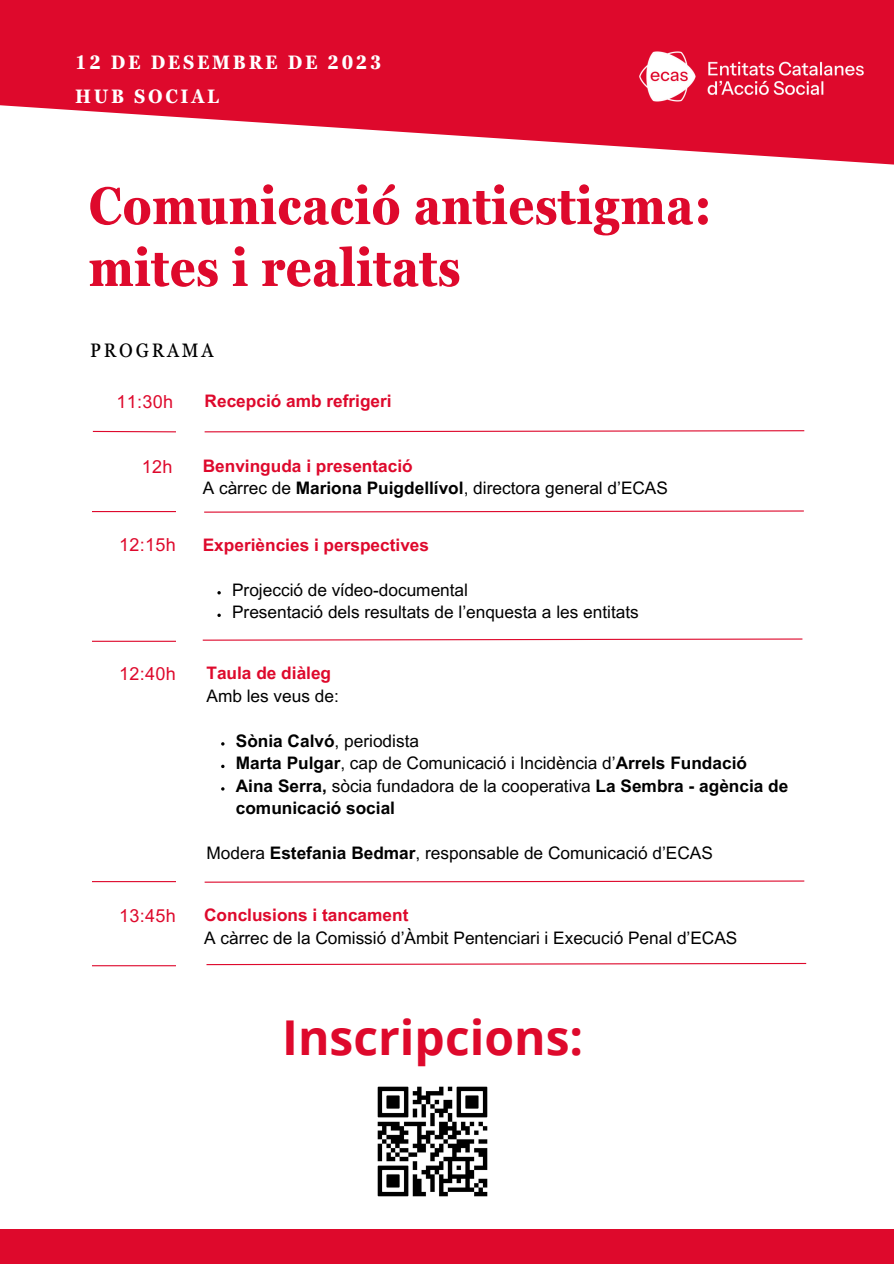
<style>
.page{position:relative;width:894px;height:1264px;background:#fff}
.page>*{position:absolute;margin:0;border:0;box-sizing:border-box;transform-origin:0 0}
.t1{font:700 condensed 52.5px "Georgia Pro";color:#de092c}
.t2{font:700 48px "Open Sans";color:#de092c}
.t3{font:700 condensed 19.5px "Georgia Pro";letter-spacing:.135em;color:#fff}
.t4{font:condensed 19.5px "Georgia Pro";letter-spacing:.135em;color:#000}
.t5{font:18px "Arial MT Pro";letter-spacing:.02em;color:#de092c}
.t6{font:17.25px "Arial MT Pro";color:#000}
.t7{font:700 17.25px "Arial MT Pro";color:#de092c}
.t8{font:700 17.25px/22.5px "Arial MT Pro";color:#000}
.s1{font-weight:700}
.s2{font-weight:400}
</style>
<div class="page">
<svg style="left:0;top:0;width:893px;height:165px;fill:#de092c"></svg>
<svg style="left:204px;top:430px;width:601px;height:3px"></svg>
<hr style="left:93px;top:431px;width:83px;height:1px;background:#de092c">
<svg style="left:204px;top:510px;width:600px;height:3px"></svg>
<hr style="left:92px;top:511px;width:84px;height:1px;background:#de092c">
<svg style="left:202px;top:638px;width:601px;height:3px"></svg>
<hr style="left:92px;top:640px;width:84px;height:2px;background:#de092c">
<svg style="left:204px;top:880px;width:601px;height:3px"></svg>
<hr style="left:92px;top:881px;width:84px;height:1px;background:#de092c">
<svg style="left:206px;top:962px;width:601px;height:3px"></svg>
<hr style="left:92px;top:965px;width:84px;height:1px;background:#de092c">
<div style="left:0;top:1228px;width:893px;height:35px;background:#de092c"></div>
<img style="left:609px;top:4px;width:283px;height:144px">
<img style="left:377px;top:1086px;width:111px;height:111px">
<svg style="left:217px;top:591px;width:4px;height:3px"></svg>
<svg style="left:217px;top:613px;width:4px;height:4px"></svg>
<p class="t3" style="left:75px;top:52px;width:308px">12 DE DESEMBRE DE 2023</p>
<p class="t3" style="left:75px;top:85px;width:145px">HUB SOCIAL</p>
<p class="t1" style="left:88px;top:176px;width:625px">Comunicació antiestigma:</p>
<p class="t1" style="left:88px;top:238px;width:373px">mites i realitats</p>
<p class="t4" style="left:90px;top:339px;width:124px">PROGRAMA</p>
<p class="t5" style="left:116px;top:395px;width:58px">11:30h</p>
<p class="t7" style="left:204px;top:395px;width:188px">Recepció amb refrigeri</p>
<p class="t5" style="left:142px;top:459px;width:32px">12h</p>
<p class="t7" style="left:203px;top:459px;width:211px">Benvinguda i presentació</p>
<p class="t6" style="left:203px;top:482px;width:466px">A càrrec de <span class="s1">Mariona Puigdellívol</span>, directora general d’ECAS</p>
<p class="t5" style="left:119px;top:538px;width:58px">12:15h</p>
<p class="t7" style="left:203px;top:538px;width:228px">Experiències i perspectives</p>
<p class="t6" style="left:232px;top:583px;width:237px">Projecció de vídeo-documental</p>
<p class="t6" style="left:232px;top:605px;width:408px">Presentació dels resultats de l’enquesta a les entitats</p>
<p class="t5" style="left:119px;top:666px;width:58px">12:40h</p>
<p class="t7" style="left:206px;top:666px;width:126px">Taula de diàleg</p>
<p class="t6" style="left:206px;top:689px;width:134px">Amb les veus de:</p>
<p class="t6" style="left:236px;top:734px;width:185px"><span class="s1">Sònia Calvó</span>, periodista</p>
<p class="t6" style="left:236px;top:756px;width:512px"><span class="s1">Marta Pulgar</span>, cap de Comunicació i Incidència d’<span class="s1">Arrels Fundació</span></p>
<p class="t8" style="left:236px;top:776px;width:554px">Aina Serra, <span class="s2">sòcia fundadora de la cooperativa</span> La Sembra - agència de comunicació social</p>
<p class="t6" style="left:206px;top:846px;width:508px">Modera <span class="s1">Estefania Bedmar</span>, responsable de Comunicació d’ECAS</p>
<p class="t5" style="left:119px;top:908px;width:58px">13:45h</p>
<p class="t7" style="left:204px;top:908px;width:206px">Conclusions i tancament</p>
<p class="t6" style="left:204px;top:931px;width:534px">A càrrec de la Comissió d’Àmbit Pentenciari i Execució Penal d’ECAS</p>
<p class="t2" style="left:282px;top:1003px;width:302px">Inscripcions:</p>
</div>
